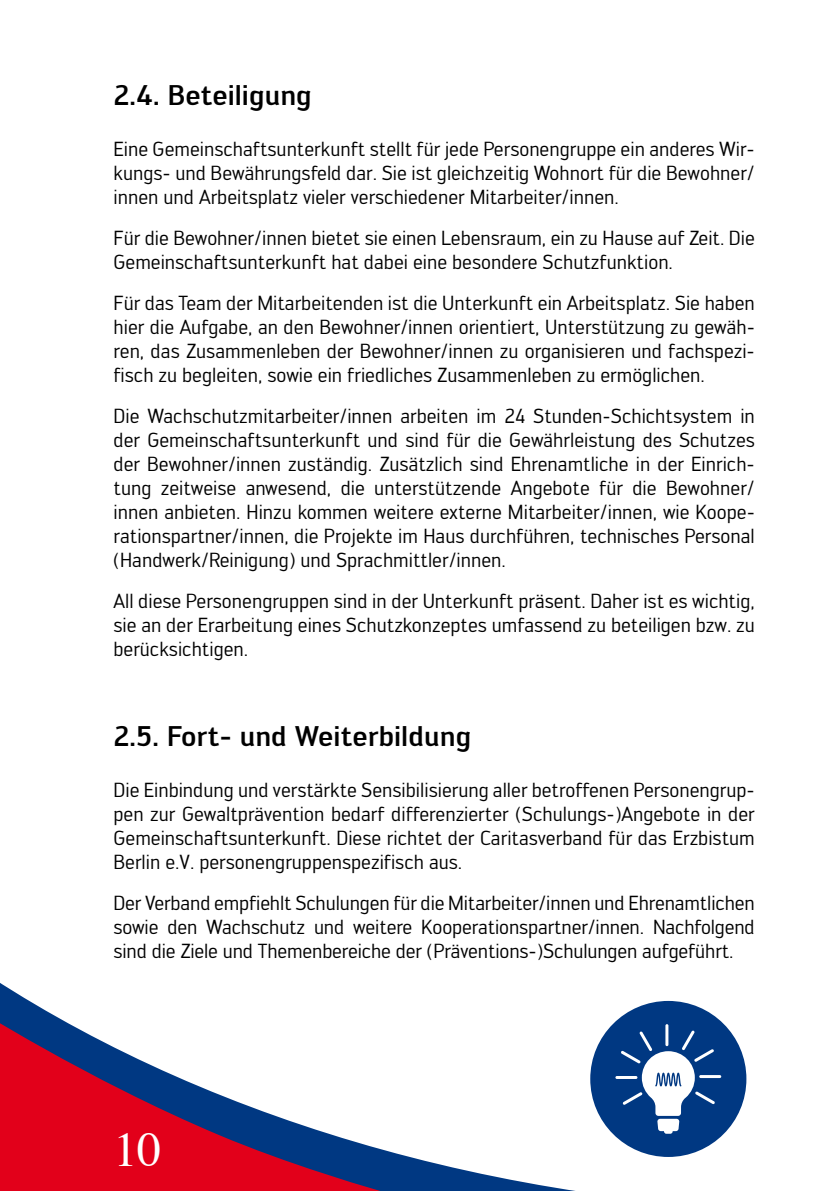
<style>
.page{position:relative;width:840px;height:1191px;background:#fff}
.page>*{position:absolute;margin:0;border:0;box-sizing:border-box;transform-origin:0 0}
.t1{font:48px "Times";color:#fff}
.t2{font:500 28px "Engel";color:#000}
.t3{font:20px/24px "Engel";color:#000;text-align:justify}
</style>
<div class="page">
<svg style="left:0;top:1004px;width:531px;height:187px"></svg>
<div style="left:590px;top:1001px;width:156px;height:156px;background:#003882;border-radius:50%"></div>
<svg style="left:615px;top:1024px;width:105px;height:109px"></svg>
<h2 class="t2" style="left:113px;top:79px;width:200px">2.4. Beteiligung</h2>
<p class="t3" style="left:113px;top:137px;width:642px">Eine Gemeinschaftsunterkunft stellt für jede Personengruppe ein anderes Wir&shy;kungs- und Bewährungsfeld dar. Sie ist gleichzeitig Wohnort für die Bewohner/ innen und Arbeitsplatz vieler verschiedener Mitarbeiter/innen.</p>
<p class="t3" style="left:113px;top:226px;width:642px">Für die Bewohner/innen bietet sie einen Lebensraum, ein zu Hause auf Zeit. Die<br>Gemeinschaftsunterkunft hat dabei eine besondere Schutzfunktion.</p>
<p class="t3" style="left:113px;top:291px;width:642px">Für das Team der Mitarbeitenden ist die Unterkunft ein Arbeitsplatz. Sie haben hier die Aufgabe, an den Bewohner/innen orientiert, Unterstützung zu gewäh&shy;ren, das Zusammenleben der Bewohner/innen zu organisieren und fachspezi&shy;fisch zu begleiten, sowie ein friedliches Zusammenleben zu ermöglichen.</p>
<p class="t3" style="left:113px;top:404px;width:642px">Die Wachschutzmitarbeiter/innen arbeiten im 24 Stunden-Schichtsystem in der Gemeinschaftsunterkunft und sind für die Gewährleistung des Schutzes der Bewohner/innen zuständig. Zusätzlich sind Ehrenamtliche in der Einrich&shy;tung zeitweise anwesend, die unterstützende Angebote für die Bewohner/ innen anbieten. Hinzu kommen weitere externe Mitarbeiter/innen, wie Koope&shy;rationspartner/innen, die Projekte im Haus durchführen, technisches Personal (Handwerk/Reinigung) und Sprachmittler/innen.</p>
<p class="t3" style="left:113px;top:589px;width:642px">All diese Personengruppen sind in der Unterkunft präsent. Daher ist es wichtig, sie an der Erarbeitung eines Schutzkonzeptes umfassend zu beteiligen bzw. zu berücksichtigen.</p>
<h2 class="t2" style="left:113px;top:719px;width:359px">2.5. Fort- und Weiterbildung</h2>
<p class="t3" style="left:113px;top:778px;width:642px">Die Einbindung und verstärkte Sensibilisierung aller betroffenen Personengrup&shy;pen zur Gewaltprävention bedarf differenzierter (Schulungs-)Angebote in der Gemeinschaftsunterkunft. Diese richtet der Caritasverband für das Erzbistum Berlin e.V. personengruppenspezifisch aus.</p>
<p class="t3" style="left:113px;top:891px;width:642px">Der Verband empfiehlt Schulungen für die Mitarbeiter/innen und Ehrenamtlichen sowie den Wachschutz und weitere Kooperationspartner/innen. Nachfolgend sind die Ziele und Themenbereiche der (Präventions-)Schulungen aufgeführt.</p>
<h1 class="t1" style="left:113px;top:1105px;width:49px">10</h1>
</div>
